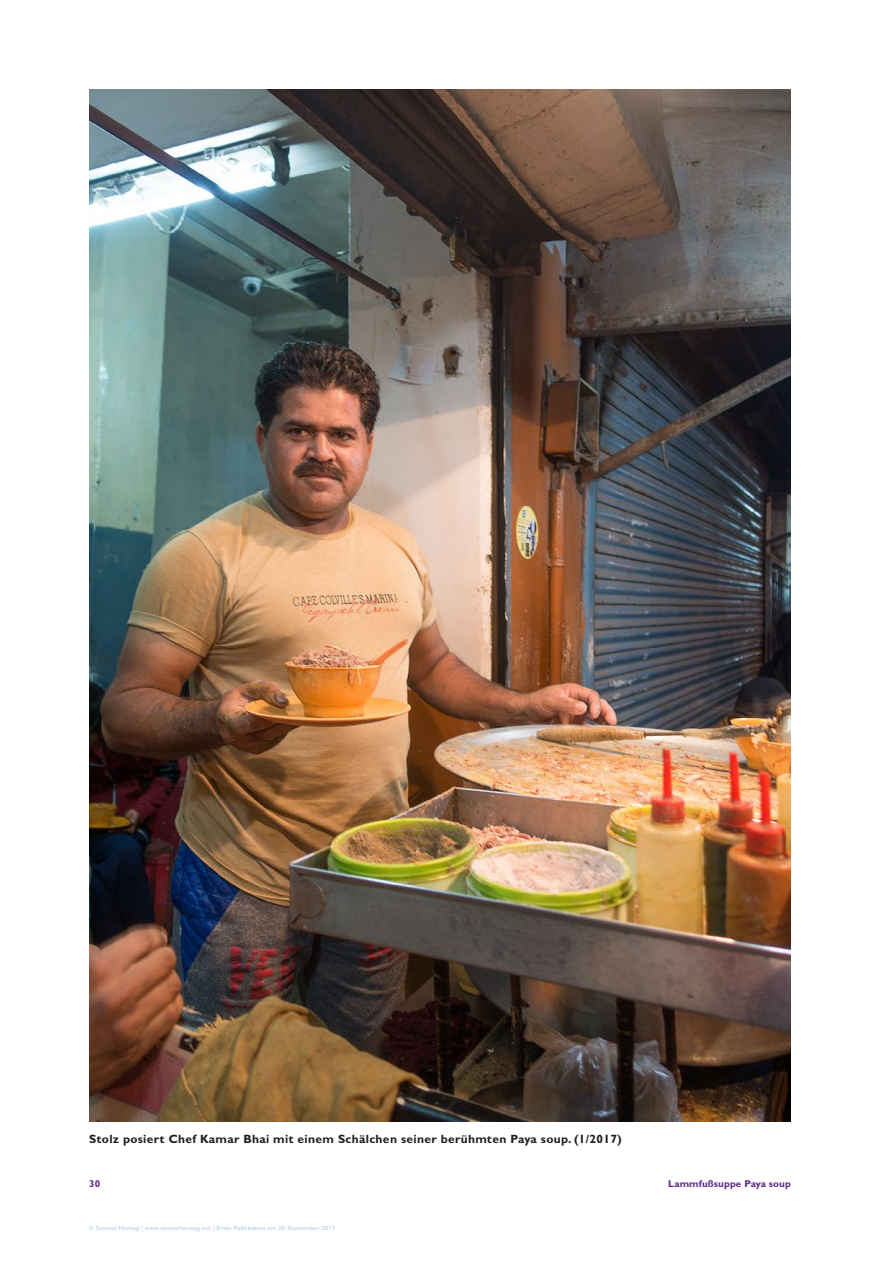
<style>
.page{position:relative;width:893px;height:1263px;background:#fff}
.page>*{position:absolute;margin:0;border:0;box-sizing:border-box;transform-origin:0 0}
.Bildlegende_-_8_Bold{font:700 12px "Gill Sans MT Pro";letter-spacing:.025em;color:#231f20}
.t1{font:700 9.9px "Gill Sans MT Pro";letter-spacing:.01em;color:#5c2c86}
.Copyright_-_4_Heavy{font:700 6px "Gill Sans MT Pro";letter-spacing:.01em;color:#c6d6e8}
</style>
<div class="page">
<img style="left:89px;top:89px;width:702px;height:1033px">
<p class="Bildlegende_-_8_Bold" style="left:89px;top:1132px;width:534px">Stolz posiert Chef Kamar Bhai mit einem Schälchen seiner berühmten Paya soup. (1/2017)</p>
<p class="t1" style="left:89px;top:1177px;width:13px">30</p>
<p class="t1" style="left:668px;top:1177px;width:124px">Lammfußsuppe Paya soup</p>
<p class="Copyright_-_4_Heavy" style="left:89px;top:1224px;width:247px">© Samuel Herzog | www.samuelherzog.net | Erste Publikation am 30. September 2017</p>
</div>
